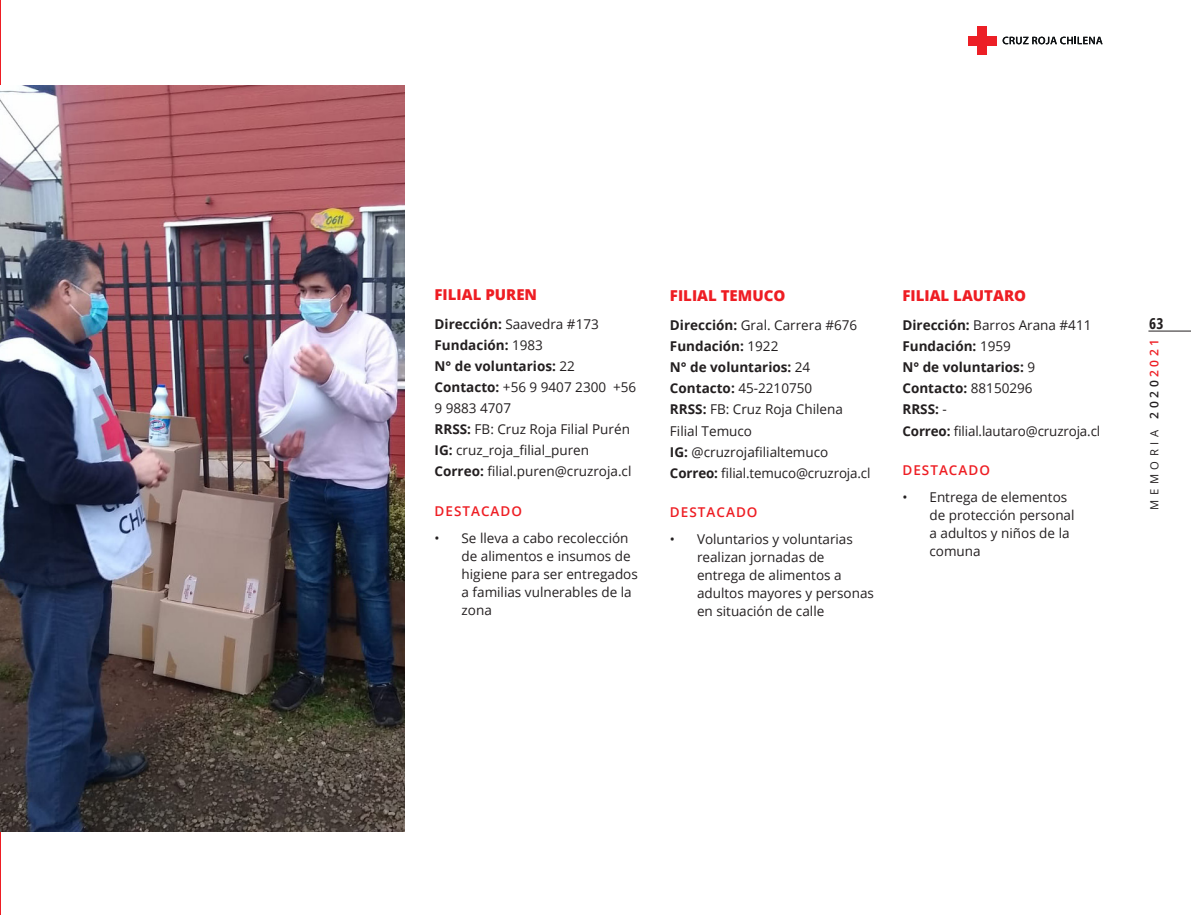
<style>
.page{position:relative;width:1191px;height:915px;background:#fff}
.page>*{position:absolute;margin:0;border:0;box-sizing:border-box;transform-origin:0 0}
.Nombre_Filial{font:800 15px "Open Sans";color:#ee1d23}
.t1{font:700 15px "Open Sans Condensed";color:#231f20}
.Texto_Ficha_Filial{font:13.5px/18px "Open Sans";color:#231f20}
.Texto_Ficha_Filial-2{font:700 13.5px "Open Sans";color:#231f20}
.Destacado_Filial{font:600 13.5px "Open Sans";letter-spacing:.075em;color:#ee1d23}
.t2{font:11.25px "Open Sans";letter-spacing:.4em;color:#231f20}
.s1{font-weight:700}
.s2{font-weight:400}
.s3{font-weight:600;font-size:12px}
.s4{font-weight:600;font-size:12px;color:#ee1d23}
</style>
<div class="page">
<hr style="left:0;top:0;width:1px;height:914px;background:#ee1d23">
<hr style="left:1148px;top:331px;width:43px;height:1px;background:#231f20">
<img style="left:1px;top:85px;width:404px;height:746px">
<div style="left:977px;top:26px;width:10px;height:29px;background:#ec1f26"></div>
<div style="left:967px;top:36px;width:29px;height:9px;background:#ec1f26"></div>
<svg style="left:1002px;top:37px;width:100px;height:7px"></svg>
<p class="Nombre_Filial" style="left:434px;top:283px;width:104px">FILIAL PUREN</p>
<p class="Texto_Ficha_Filial" style="left:434px;top:315px;width:166px"><span class="s1">Dirección:</span> Saavedra #173</p>
<p class="Texto_Ficha_Filial-2" style="left:434px;top:336px;width:110px">Fundación: <span class="s2">1983</span></p>
<p class="Texto_Ficha_Filial-2" style="left:434px;top:357px;width:142px">N° de voluntarios: <span class="s2">22</span></p>
<p class="Texto_Ficha_Filial" style="left:434px;top:376px;width:203px;line-height:21px"><span class="s1">Contacto:</span> +56 9 9407 2300 +56<br>9 9883 4707</p>
<p class="Texto_Ficha_Filial" style="left:434px;top:420px;width:197px"><span class="s1">RRSS:</span> FB: Cruz Roja Filial Purén</p>
<p class="Texto_Ficha_Filial" style="left:434px;top:441px;width:156px"><span class="s1">IG:</span> cruz_roja_filial_puren</p>
<p class="Texto_Ficha_Filial" style="left:434px;top:462px;width:198px"><span class="s1">Correo:</span> filial.puren@cruzroja.cl</p>
<p class="Destacado_Filial" style="left:434px;top:501px;width:89px">DESTACADO</p>
<p class="Texto_Ficha_Filial" style="left:461px;top:528px;width:178px;text-indent:-27px">• Se lleva a cabo recolección de alimentos e insumos de higiene para ser entregados a familias vulnerables de la zona</p>
<p class="Nombre_Filial" style="left:670px;top:284px;width:117px">FILIAL TEMUCO</p>
<p class="Texto_Ficha_Filial" style="left:670px;top:316px;width:189px"><span class="s1">Dirección:</span> Gral. Carrera #676</p>
<p class="Texto_Ficha_Filial-2" style="left:670px;top:337px;width:110px">Fundación: <span class="s2">1922</span></p>
<p class="Texto_Ficha_Filial-2" style="left:670px;top:358px;width:142px">N° de voluntarios: <span class="s2">24</span></p>
<p class="Texto_Ficha_Filial" style="left:670px;top:379px;width:144px"><span class="s1">Contacto:</span> 45-2210750</p>
<p class="Texto_Ficha_Filial" style="left:670px;top:398px;width:174px;line-height:21px"><span class="s1">RRSS:</span> FB: Cruz Roja Chilena<br>Filial Temuco</p>
<p class="Texto_Ficha_Filial" style="left:670px;top:442px;width:160px"><span class="s1">IG:</span> @cruzrojafilialtemuco</p>
<p class="Texto_Ficha_Filial" style="left:670px;top:463px;width:202px"><span class="s1">Correo:</span> filial.temuco@cruzroja.cl</p>
<p class="Destacado_Filial" style="left:670px;top:503px;width:89px">DESTACADO</p>
<p class="Texto_Ficha_Filial" style="left:697px;top:529px;width:178px;text-indent:-27px">• Voluntarios y voluntarias realizan jornadas de entrega de alimentos a adultos mayores y personas en situación de calle</p>
<p class="Nombre_Filial" style="left:902px;top:284px;width:125px">FILIAL LAUTARO</p>
<p class="Texto_Ficha_Filial" style="left:902px;top:316px;width:190px"><span class="s1">Dirección:</span> Barros Arana #411</p>
<p class="Texto_Ficha_Filial-2" style="left:902px;top:337px;width:110px">Fundación: <span class="s2">1959</span></p>
<p class="Texto_Ficha_Filial-2" style="left:902px;top:358px;width:134px">N° de voluntarios: <span class="s2">9</span></p>
<p class="Texto_Ficha_Filial-2" style="left:902px;top:379px;width:132px">Contacto: <span class="s2">88150296</span></p>
<p class="Texto_Ficha_Filial-2" style="left:902px;top:400px;width:46px">RRSS: <span class="s2">-</span></p>
<p class="Texto_Ficha_Filial" style="left:902px;top:421px;width:199px"><span class="s1">Correo:</span> filial.lautaro@cruzroja.cl</p>
<p class="Destacado_Filial" style="left:902px;top:461px;width:89px">DESTACADO</p>
<p class="Texto_Ficha_Filial" style="left:929px;top:487px;width:147px;text-indent:-27px">• Entrega de elementos de protección personal a adultos y niños de la comuna</p>
<p class="t1" style="left:1149px;top:313px;width:16px">63</p>
<p class="t2" style="left:1146px;top:509px;width:172px;rotate:-90deg">MEMORIA <span class="s3">2020</span><span class="s4">2021</span></p>
</div>
